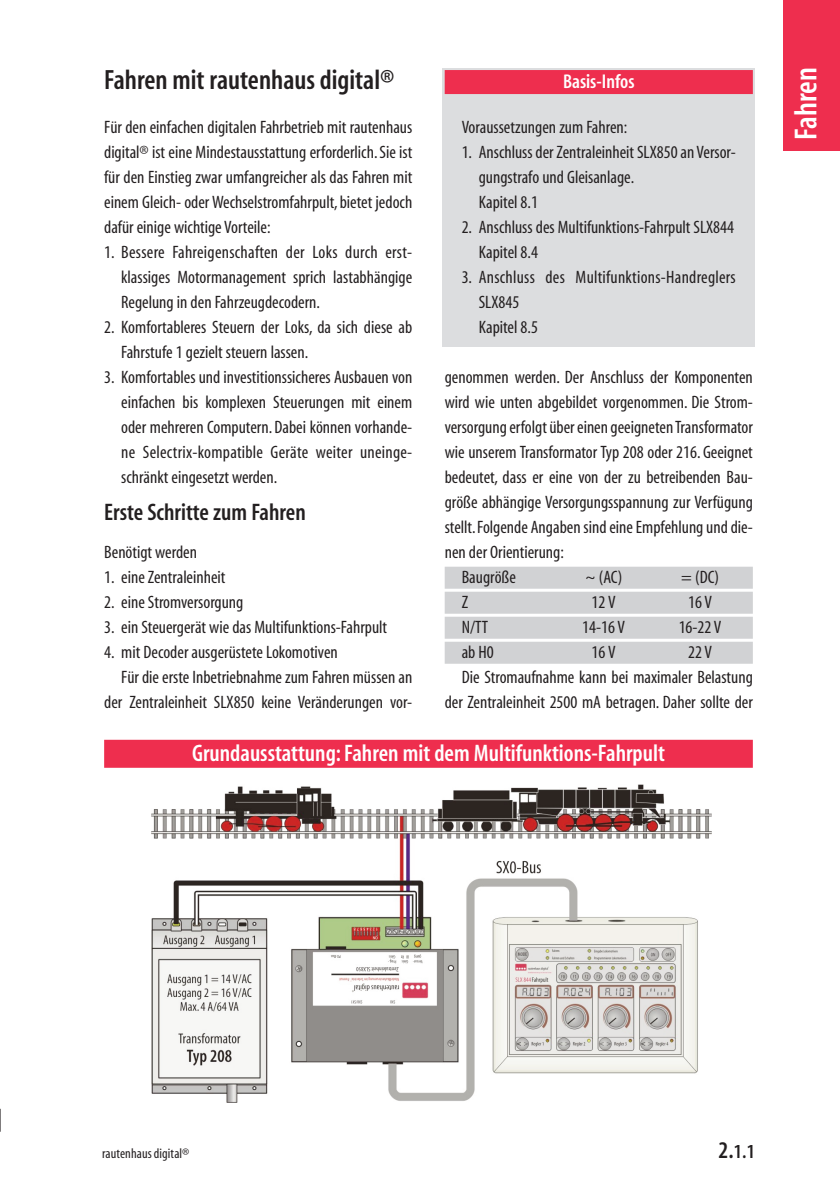
<style>
.page{position:relative;width:840px;height:1191px;background:#fff}
.page>*{position:absolute;margin:0;border:0;box-sizing:border-box;transform-origin:0 0}
.t1{font:600 condensed 32px "Myriad";color:#fff}
.t2{font:600 condensed 28px "Myriad";color:#231f20}
.t3{font:600 condensed 24px "Myriad";color:#fff}
.t4{font:600 condensed 24px "Myriad";color:#231f20}
.t5{font:600 condensed 20px "Myriad";color:#fff}
.t6{font:600 condensed 20px "Myriad";color:#231f20}
.t7{font:condensed 18px/25px "Myriad";color:#231f20}
.t8{font:condensed 14px "Myriad";letter-spacing:.01em;color:#231f20}
.s1{font-size:24px}
</style>
<div class="page">
<div style="left:444px;top:566px;width:308px;height:22px;background:#d1d2d4"></div>
<div style="left:444px;top:591px;width:308px;height:22px;background:#d1d2d4"></div>
<div style="left:444px;top:616px;width:308px;height:22px;background:#d1d2d4"></div>
<div style="left:444px;top:641px;width:308px;height:22px;background:#d1d2d4"></div>
<svg style="left:0;top:1108px;width:1px;height:23px"></svg>
<div style="left:442px;top:68px;width:312px;height:278px;background:#dcdddf"></div>
<div style="left:444px;top:70px;width:308px;height:24px;background:#ee2e4e"></div>
<img style="left:151px;top:784px;width:559px;height:318px">
<div style="left:104px;top:740px;width:648px;height:28px;background:#ee2e4e"></div>
<div style="left:782px;top:0;width:57px;height:151px;background:#ee2e4e"></div>
<h2 class="t2" style="left:104px;top:71px;width:291px">Fahren mit rautenhaus digital®</h2>
<p class="t7" style="left:104px;top:116px;width:309px;text-align:justify">Für den einfachen digitalen Fahrbetrieb mit rautenhaus digital® ist eine Mindestausstattung erforderlich.Sie ist für den Einstieg zwar umfangreicher als das Fahren mit einem Gleich- oderWechselstromfahrpult,bietet jedoch dafür einige wichtige Vorteile:</p>
<p class="t7" style="left:121px;top:241px;width:292px;text-align:justify;text-indent:-17px">1. Bessere Fahreigenschaften der Loks durch erst&shy;klassiges Motormanagement sprich lastabhängige Regelung in den Fahrzeugdecodern.</p>
<p class="t7" style="left:121px;top:316px;width:292px;text-indent:-17px">2. Komfortableres Steuern der Loks, da sich diese ab<br>Fahrstufe 1 gezielt steuern lassen.</p>
<p class="t7" style="left:121px;top:366px;width:292px;text-align:justify;text-indent:-17px">3. Komfortables und investitionssicheres Ausbauen von einfachen bis komplexen Steuerungen mit einem oder mehreren Computern. Dabei können vorhande&shy;ne Selectrix-kompatible Geräte weiter uneinge&shy;schränkt eingesetzt werden.</p>
<h3 class="t4" style="left:104px;top:504px;width:203px">Erste Schritte zum Fahren</h3>
<p class="t7" style="left:104px;top:541px;width:94px">Benötigt werden</p>
<p class="t7" style="left:104px;top:566px;width:123px">1. eine Zentraleinheit</p>
<p class="t7" style="left:104px;top:591px;width:141px">2. eine Stromversorgung</p>
<p class="t7" style="left:104px;top:616px;width:284px">3. ein Steuergerät wie das Multifunktions-Fahrpult</p>
<p class="t7" style="left:104px;top:641px;width:235px">4. mit Decoder ausgerüstete Lokomotiven</p>
<p class="t7" style="left:121px;top:666px;width:292px">Für die erste Inbetriebnahme zum Fahren müssen an</p>
<p class="t7" style="left:104px;top:691px;width:309px">der Zentraleinheit SLX850 keine Veränderungen vor-</p>
<p class="t5" style="left:562px;top:75px;width:73px">Basis-Infos</p>
<p class="t7" style="left:461px;top:116px;width:167px">Voraussetzungen zum Fahren:</p>
<p class="t7" style="left:478px;top:141px;width:258px;text-indent:-17px">1. Anschluss der Zentraleinheit SLX850 an Versor&shy;gungstrafo und Gleisanlage.<br>Kapitel 8.1</p>
<p class="t7" style="left:478px;top:216px;width:257px;text-indent:-17px">2. Anschluss des Multifunktions-Fahrpult SLX844<br>Kapitel 8.4</p>
<p class="t7" style="left:478px;top:266px;width:258px;text-indent:-17px">3. Anschluss des Multifunktions-Handreglers<br>SLX845<br>Kapitel 8.5</p>
<p class="t7" style="left:444px;top:366px;width:309px">genommen werden. Der Anschluss der Komponenten</p>
<p class="t7" style="left:444px;top:391px;width:309px">wird wie unten abgebildet vorgenommen. Die Strom-</p>
<p class="t7" style="left:444px;top:416px;width:309px">versorgungerfolgtübereinen geeignetenTransformator</p>
<p class="t7" style="left:444px;top:441px;width:309px">wie unserem Transformator Typ 208 oder 216. Geeignet</p>
<p class="t7" style="left:444px;top:466px;width:309px">bedeutet, dass er eine von der zu betreibenden Bau-</p>
<p class="t7" style="left:444px;top:491px;width:309px">größe abhängige Versorgungsspannung zur Verfügung</p>
<p class="t7" style="left:444px;top:516px;width:309px">stellt.Folgende Angaben sind eine Empfehlung und die-</p>
<p class="t7" style="left:444px;top:541px;width:121px">nen der Orientierung:</p>
<p class="t7" style="left:461px;top:566px;width:56px">Baugröße</p>
<p class="t7" style="left:584px;top:566px;width:39px">~ (AC)</p>
<p class="t7" style="left:680px;top:566px;width:39px">= (DC)</p>
<p class="t7" style="left:461px;top:591px;width:8px">Z</p>
<p class="t7" style="left:591px;top:591px;width:25px">12V</p>
<p class="t7" style="left:687px;top:591px;width:25px">16V</p>
<p class="t7" style="left:461px;top:616px;width:28px">N/TT</p>
<p class="t7" style="left:582px;top:616px;width:44px">14-16 V</p>
<p class="t7" style="left:678px;top:616px;width:44px">16-22 V</p>
<p class="t7" style="left:461px;top:641px;width:34px">ab H0</p>
<p class="t7" style="left:591px;top:641px;width:25px">16V</p>
<p class="t7" style="left:687px;top:641px;width:25px">22V</p>
<p class="t7" style="left:461px;top:666px;width:292px">Die Stromaufnahme kann bei maximaler Belastung</p>
<p class="t7" style="left:444px;top:691px;width:309px">der Zentraleinheit 2500 mA betragen. Daher sollte der</p>
<h3 class="t3" style="left:192px;top:745px;width:474px">Grundausstattung:Fahren mit dem Multifunktions-Fahrpult</h3>
<h1 class="t1" style="left:794px;top:140px;width:74px;rotate:-90deg">Fahren</h1>
<p class="t8" style="left:102px;top:1148px;width:89px">rautenhausdigital®</p>
<p class="t6" style="left:718px;top:1144px;width:38px"><span class="s1">2.</span>1.1</p>
</div>
